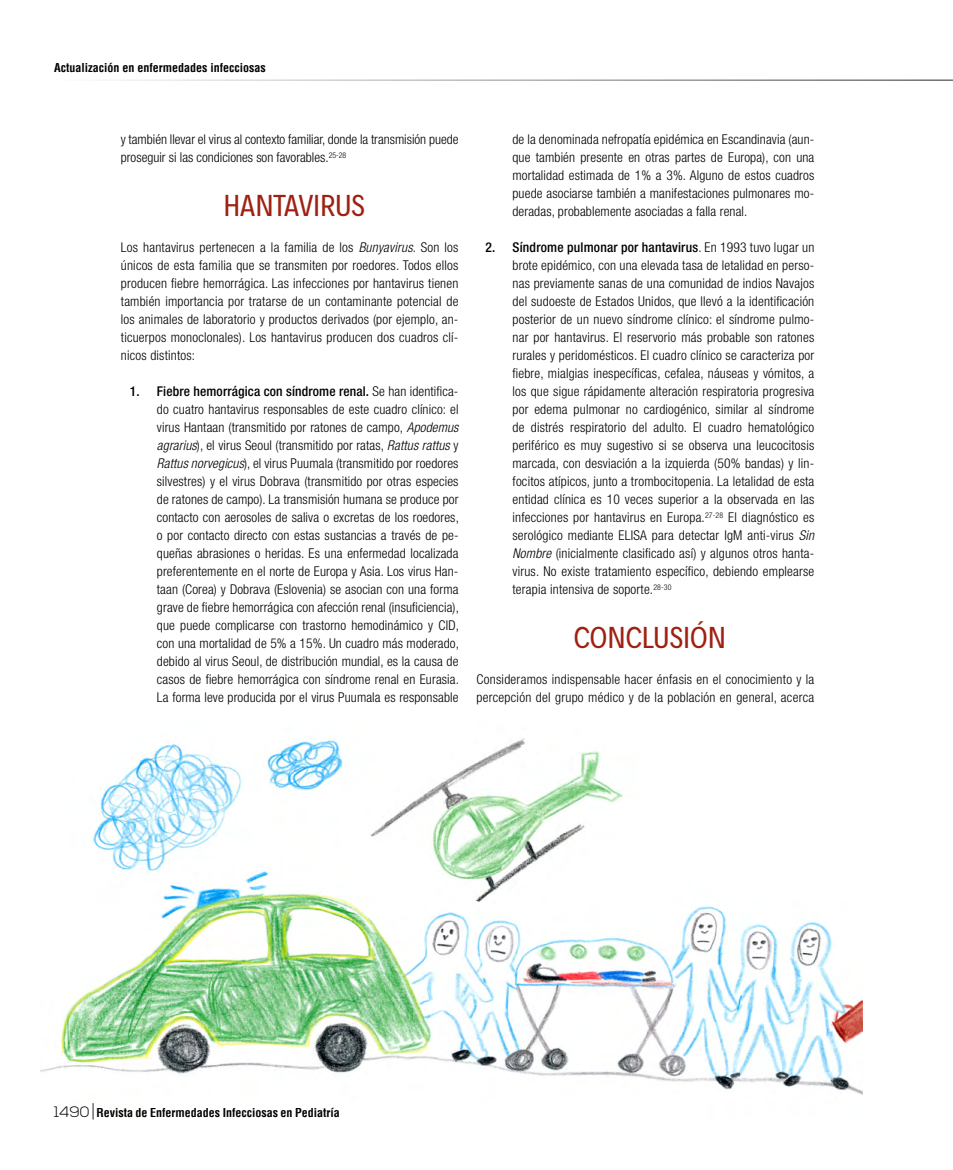
<style>
.page{position:relative;width:953px;height:1170px;background:#fff}
.page>*{position:absolute;margin:0;border:0;box-sizing:border-box;transform-origin:0 0}
.t1{font:27px "Decalotype";color:#9e2112}
.t2{font:300 condensed 13.5px/18px "Helvetica Neue";letter-spacing:.015em;color:#000;text-align:justify}
.t3{font:700 condensed 12px "Helvetica";color:#000}
.s1{font-style:italic}
.s2{font-weight:500}
.s3{font-family:"Nexa";font-weight:300;font-stretch:normal;font-size:15px}
</style>
<div class="page">
<img style="left:93px;top:738px;width:530px;height:108px">
<img style="left:40px;top:846px;width:822px;height:249px">
<svg style="left:92px;top:1103px;width:2px;height:16px"></svg>
<hr style="left:54px;top:79px;width:898px;height:2px;background:#6d6e71">
<p class="t3" style="left:54px;top:60px;width:213px">Actualización en enfermedades infecciosas</p>
<p class="t2" style="left:121px;top:130px;width:339px">y también llevar el virus al contexto familiar, donde la transmisión puede proseguir si las condiciones son favorables.<sup>25-28</sup></p>
<h1 class="t1" style="left:223px;top:184px;width:143px">HANTAVIRUS</h1>
<p class="t2" style="left:121px;top:238px;width:339px">Los hantavirus pertenecen a la familia de los <span class="s1">Bunyavirus</span>. Son los únicos de esta familia que se transmiten por roedores. Todos ellos producen fiebre hemorrágica. Las infecciones por hantavirus tienen también importancia por tratarse de un contaminante potencial de los animales de laboratorio y productos derivados (por ejemplo, an&shy;ticuerpos monoclonales). Los hantavirus producen dos cuadros clí&shy;nicos distintos:</p>
<p class="t2" style="left:157px;top:382px;width:303px;text-indent:-27px"><span class="s2">1. Fiebre hemorrágica con síndrome renal.</span> Se han identifica&shy;do cuatro hantavirus responsables de este cuadro clínico: el virus Hantaan (transmitido por ratones de campo, <span class="s1">Apodemus agrarius</span>), el virus Seoul (transmitido por ratas, <span class="s1">Rattus rattus</span> y <span class="s1">Rattus norvegicus</span>), el virus Puumala (transmitido por roedores silvestres) y el virus Dobrava (transmitido por otras especies de ratones de campo). La transmisión humana se produce por contacto con aerosoles de saliva o excretas de los roedores, o por contacto directo con estas sustancias a través de pe&shy;queñas abrasiones o heridas. Es una enfermedad localizada preferentemente en el norte de Europa y Asia. Los virus Han&shy;taan (Corea) y Dobrava (Eslovenia) se asocian con una forma grave de fiebre hemorrágica con afección renal (insuficiencia), que puede complicarse con trastorno hemodinámico y CID, con una mortalidad de 5% a 15%. Un cuadro más moderado, debido al virus Seoul, de distribución mundial, es la causa de casos de fiebre hemorrágica con síndrome renal en Eurasia.<br>La forma leve producida por el virus Puumala es responsable</p>
<p class="t2" style="left:512px;top:130px;width:303px">de la denominada nefropatía epidémica en Escandinavia (aun&shy;que también presente en otras partes de Europa), con una mortalidad estimada de 1% a 3%. Alguno de estos cuadros puede asociarse también a manifestaciones pulmonares mo&shy;deradas, probablemente asociadas a falla renal.</p>
<p class="t2" style="left:512px;top:238px;width:303px;text-indent:-27px"><span class="s2">2. Síndrome pulmonar por hantavirus</span>. En 1993 tuvo lugar un brote epidémico, con una elevada tasa de letalidad en perso&shy;nas previamente sanas de una comunidad de indios Navajos del sudoeste de Estados Unidos, que llevó a la identificación posterior de un nuevo síndrome clínico: el síndrome pulmo&shy;nar por hantavirus. El reservorio más probable son ratones rurales y peridomésticos. El cuadro clínico se caracteriza por fiebre, mialgias inespecíficas, cefalea, náuseas y vómitos, a los que sigue rápidamente alteración respiratoria progresiva por edema pulmonar no cardiogénico, similar al síndrome de distrés respiratorio del adulto. El cuadro hematológico periférico es muy sugestivo si se observa una leucocitosis marcada, con desviación a la izquierda (50% bandas) y lin&shy;focitos atípicos, junto a trombocitopenia. La letalidad de esta entidad clínica es 10 veces superior a la observada en las infecciones por hantavirus en Europa.<sup>27-28</sup> El diagnóstico es serológico mediante ELISA para detectar IgM anti-virus <span class="s1">Sin Nombre</span> (inicialmente clasificado así) y algunos otros hanta&shy;virus. No existe tratamiento específico, debiendo emplearse terapia intensiva de soporte.<sup>28-30</sup></p>
<h1 class="t1" style="left:573px;top:616px;width:154px">CONCLUSIÓN</h1>
<p class="t2" style="left:476px;top:670px;width:339px">Consideramos indispensable hacer énfasis en el conocimiento y la percepción del grupo médico y de la población en general, acerca</p>
<p class="t3" style="left:54px;top:1104px;width:287px"><span class="s3">1490</span> Revista de Enfermedades Infecciosas en Pediatría</p>
</div>
